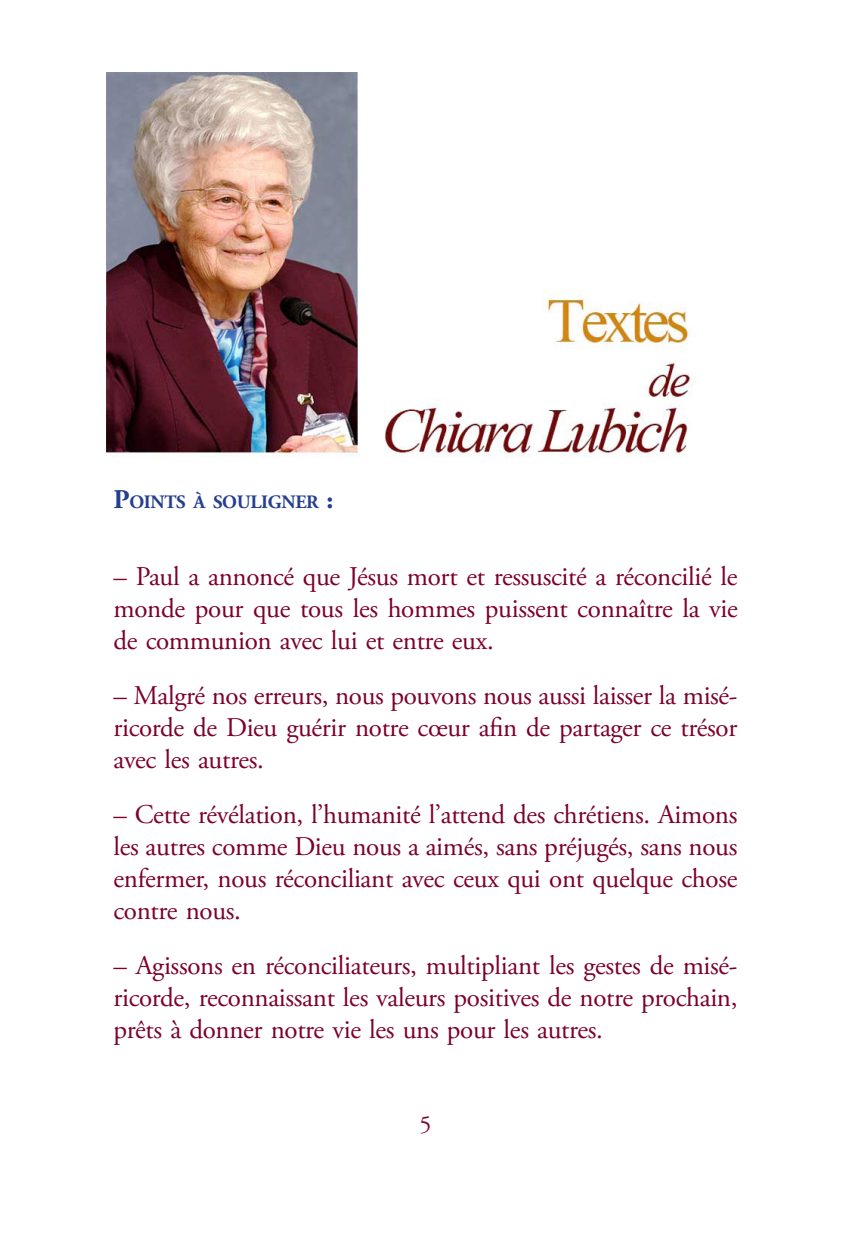
<style>
.page{position:relative;width:851px;height:1248px;background:#fff}
.page>*{position:absolute;margin:0;border:0;box-sizing:border-box;transform-origin:0 0}
.t1{font:27px/32px "Adobe Garamond Pro";letter-spacing:-.015em;color:#7d002d;text-align:justify}
.t2{font:24px "Adobe Garamond Pro";color:#7d002d}
.Titre_3{font:700 18.8px "Adobe Garamond Pro";letter-spacing:-.015em;color:#253f8e}
.s1{font-size:27px}
</style>
<div class="page">
<img style="left:106px;top:72px;width:586px;height:386px">
<p class="Titre_3" style="left:113px;top:491px;width:221px"><span class="s1">P</span>OINTS À SOULIGNER <span class="s1">:</span></p>
<p class="t1" style="left:113px;top:561px;width:625px">– Paul a annoncé que Jésus mort et ressuscité a réconcilié le monde pour que tous les hommes puissent connaître la vie de communion avec lui et entre eux.</p>
<p class="t1" style="left:113px;top:680px;width:625px">– Malgré nos erreurs, nous pouvons nous aussi laisser la misé&shy;ricorde de Dieu guérir notre cœur afin de partager ce trésor avec les autres.</p>
<p class="t1" style="left:113px;top:799px;width:625px">– Cette révélation, l’humanité l’attend des chrétiens. Aimons les autres comme Dieu nous a aimés, sans préjugés, sans nous enfermer, nous réconciliant avec ceux qui ont quelque chose contre nous.</p>
<p class="t1" style="left:113px;top:949px;width:625px">– Agissons en réconciliateurs, multipliant les gestes de misé&shy;ricorde, reconnaissant les valeurs positives de notre prochain, prêts à donner notre vie les uns pour les autres.</p>
<p class="t2" style="left:419px;top:1109px;width:13px">5</p>
</div>
